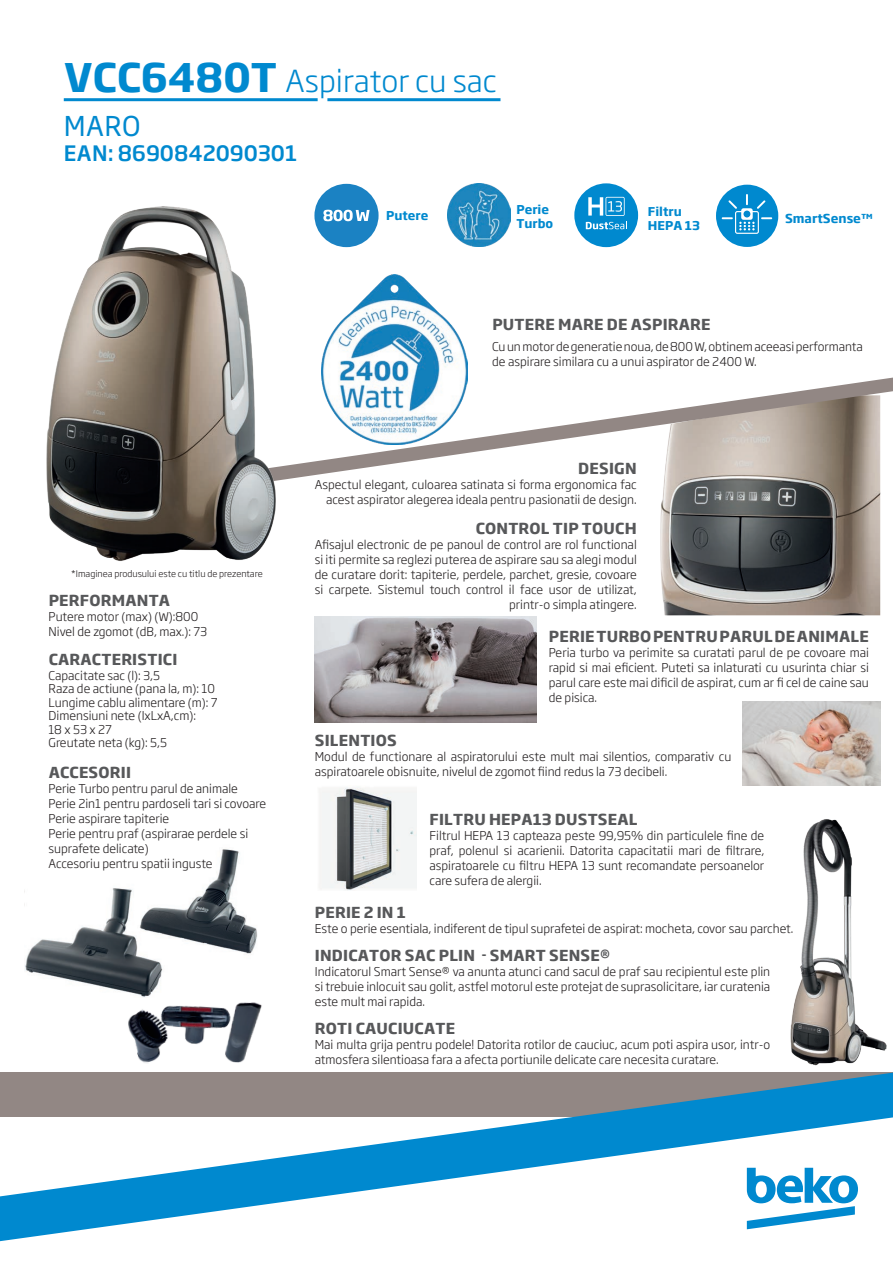
<style>
.page{position:relative;width:893px;height:1263px;background:#fff}
.page>*{position:absolute;margin:0;border:0;box-sizing:border-box;transform-origin:0 0}
.t1{font:700 39px "Soho Gothic Pro";color:#0089cf}
.t2{font:300 30px "Soho Gothic Pro";color:#0089cf}
.t3{font:27px "Soho Gothic Pro";color:#0089cf}
.t4{font:500 21px "Soho Gothic Pro";color:#0089cf}
.t5{font:700 15px "Soho Gothic Pro";letter-spacing:.015em;color:#57585a}
.t6{font:700 12.15px "Soho Gothic Pro";color:#0089cf}
.t7{font:300 12px/15px "Soho Gothic Pro";color:#231f20}
.t8{font:700 12px/14.4px "Soho Gothic Pro";color:#0089cf}
.t9{font:300 9px "Soho Gothic Pro";color:#231f20}
</style>
<div class="page">
<img style="left:24px;top:849px;width:234px;height:143px">
<img style="left:660px;top:496px;width:220px;height:119px">
<img style="left:315px;top:617px;width:221px;height:105px">
<div style="left:0;top:1072px;width:893px;height:45px;background:#928784"></div>
<svg style="left:0;top:1073px;width:893px;height:168px"></svg>
<svg style="left:747px;top:1168px;width:111px;height:61px"></svg>
<svg style="left:277px;top:362px;width:616px;height:134px"></svg>
<img style="left:447px;top:183px;width:64px;height:64px">
<img style="left:322px;top:274px;width:146px;height:170px">
<img style="left:128px;top:992px;width:134px;height:71px">
<img style="left:46px;top:206px;width:231px;height:355px">
<img style="left:790px;top:819px;width:97px;height:247px">
<div style="left:314px;top:184px;width:65px;height:63px;background:#1b82c3;border-radius:50%"></div>
<svg style="left:323px;top:210px;width:47px;height:11px"></svg>
<div style="left:716px;top:185px;width:62px;height:62px;background:#0089cf;border-radius:50%"></div>
<svg style="left:722px;top:194px;width:50px;height:40px"></svg>
<div style="left:574px;top:183px;width:64px;height:64px;background:#0089cf;border-radius:50%"></div>
<svg style="left:586px;top:222px;width:41px;height:7px"></svg>
<svg style="left:588px;top:197px;width:37px;height:19px"></svg>
<hr style="left:64px;top:98px;width:254px;height:3px;background:#0089cf">
<hr style="left:327px;top:98px;width:173px;height:3px;background:#0089cf">
<img style="left:742px;top:702px;width:138px;height:84px">
<img style="left:319px;top:787px;width:98px;height:104px">
<h1 class="t1" style="left:64px;top:46px;width:215px">VCC6480T</h1>
<h2 class="t2" style="left:286px;top:57px;width:213px">Aspirator cu sac</h2>
<h3 class="t3" style="left:64px;top:105px;width:78px">MARO</h3>
<h3 class="t4" style="left:64px;top:137px;width:235px">EAN: 8690842090301</h3>
<p class="t8" style="left:516px;top:201px;width:38px">Perie<br>Turbo</p>
<p class="t8" style="left:648px;top:203px;width:35px">Filtru</p>
<p class="t8" style="left:386px;top:208px;width:44px">Putere</p>
<p class="t6" style="left:785px;top:209px;width:89px">SmartSenseTM</p>
<p class="t8" style="left:648px;top:218px;width:53px">HEPA 13</p>
<p class="t5" style="left:492px;top:313px;width:220px">PUTERE MARE DE ASPIRARE</p>
<p class="t7" style="left:492px;top:339px;width:372px">Cuunmotordegeneratienoua,de800W,obtinemaceeasiperformanta de aspirare similara cu a unui aspirator de 2400 W.</p>
<p class="t9" style="left:71px;top:566px;width:193px">*Imaginea produsului este cu titlu de prezentare</p>
<p class="t5" style="left:49px;top:589px;width:123px">PERFORMANTA</p>
<p class="t7" style="left:49px;top:608px;width:160px">Putere motor (max) (W(:800<br>Nivel de zgomot (dB, max :(. 7 3</p>
<p class="t5" style="left:49px;top:647px;width:130px">CARACTERISTICI</p>
<p class="t7" style="left:49px;top:668px;width:171px;line-height:13.5px">Capacitate s a c :(l( 3 , 5<br>Raza de actiune (pana l a m, :( 1 0<br>Lungime cablu alimentare m( 7: (<br>Dimensiuni nete (IxLxA,cm :(<br>18x53x27<br>Greutate neta (kg :( 5,5</p>
<p class="t5" style="left:49px;top:760px;width:84px">ACCESORII</p>
<p class="t7" style="left:49px;top:780px;width:219px">Perie Turbo pentru parul de animale Perie 2in1 pentru pardoseli tari si covoare Perie aspirare tapiterie<br>Perie pentru praf (aspirarae perdele si suprafete delicate(<br>Accesoriu pentru spatii inguste</p>
<p class="t5" style="left:578px;top:457px;width:60px">DESIGN</p>
<p class="t7" style="left:315px;top:477px;width:324px;text-align:right">Aspectul elegant, culoarea satinata si forma ergonomica fac acest aspirator alegerea ideala pentru pasionatii de design.</p>
<p class="t5" style="left:476px;top:516px;width:163px">CONTROL TIP TOUCH</p>
<p class="t7" style="left:315px;top:536px;width:324px;text-align:right">Afisajul electronic de pe panoul de control are rol functional si iti permite sa reglezi puterea de aspirare sau sa alegi modul de curatare dorit: tapiterie, perdele, parchet, gresie, covoare utilizat,</p>
<p class="t7" style="left:520px;top:581px;width:24px">face</p>
<p class="t7" style="left:315px;top:581px;width:10px">si</p>
<p class="t7" style="left:378px;top:581px;width:48px">Sistemul</p>
<p class="t7" style="left:430px;top:581px;width:32px">touch</p>
<p class="t7" style="left:466px;top:581px;width:39px">control</p>
<p class="t7" style="left:509px;top:581px;width:7px">il</p>
<p class="t7" style="left:578px;top:581px;width:15px">de</p>
<p class="t7" style="left:329px;top:581px;width:45px">carpete.</p>
<p class="t7" style="left:549px;top:581px;width:25px">usor</p>
<p class="t7" style="left:509px;top:596px;width:129px">printr o- simpla atingere.</p>
<p class="t5" style="left:549px;top:625px;width:321px">PERIETURBOPENTRUPARULDEANIMALE</p>
<p class="t7" style="left:549px;top:644px;width:322px;text-align:justify">Peria turbo va perimite sa curatati parul de pe covoare mai rapid si mai eficient. Puteti sa inlaturati cu usurinta chiar si parul care este mai dificil de aspirat, cum ar fi cel de caine sau de pisica.</p>
<p class="t5" style="left:315px;top:728px;width:84px">SILENTIOS</p>
<p class="t7" style="left:315px;top:748px;width:418px">Modul de functionare al aspiratorului este mult mai silentios, comparativ cu aspiratoarele obisnuite, nivelul de zgomot fiind redus la 73 decibeli.</p>
<p class="t5" style="left:430px;top:807px;width:210px">FILTRU HEPA13 DUSTSEAL</p>
<p class="t7" style="left:429px;top:827px;width:336px;text-align:justify">Filtrul HEPA 13 capteaza peste 99,95% din particulele fine de praf, polenul si acarienii. Datorita capacitatii mari de filtrare, aspiratoarele cu filtru HEPA 13 sunt recomandate persoanelor care sufera de alergii.</p>
<p class="t5" style="left:315px;top:901px;width:92px">PERIE 2 IN 1</p>
<p class="t7" style="left:315px;top:920px;width:480px">Este o perie esentiala, indiferent de tipul suprafetei de aspirat: mocheta, covor sau parchet.</p>
<p class="t5" style="left:315px;top:943px;width:297px">INDICATOR SAC PLIN - SMART SENSER</p>
<p class="t7" style="left:315px;top:963px;width:457px;text-align:justify">Indicatorul Smart Sense® va anunta atunci cand sacul de praf sau recipientul este plin si trebuie inlocuit sau golit, astfel motorul este protejat de suprasolicitare, iar curatenia este mult mai rapida.</p>
<p class="t5" style="left:315px;top:1016px;width:142px">ROTI CAUCIUCATE</p>
<p class="t7" style="left:315px;top:1036px;width:457px">Mai multa grija pentru podele! Datorita rotilor de cauciuc, acum poti aspira usor, intr o&shy;atmosfera silentioasa fara a afecta portiunile delicate care necesita curatare.</p>
</div>
